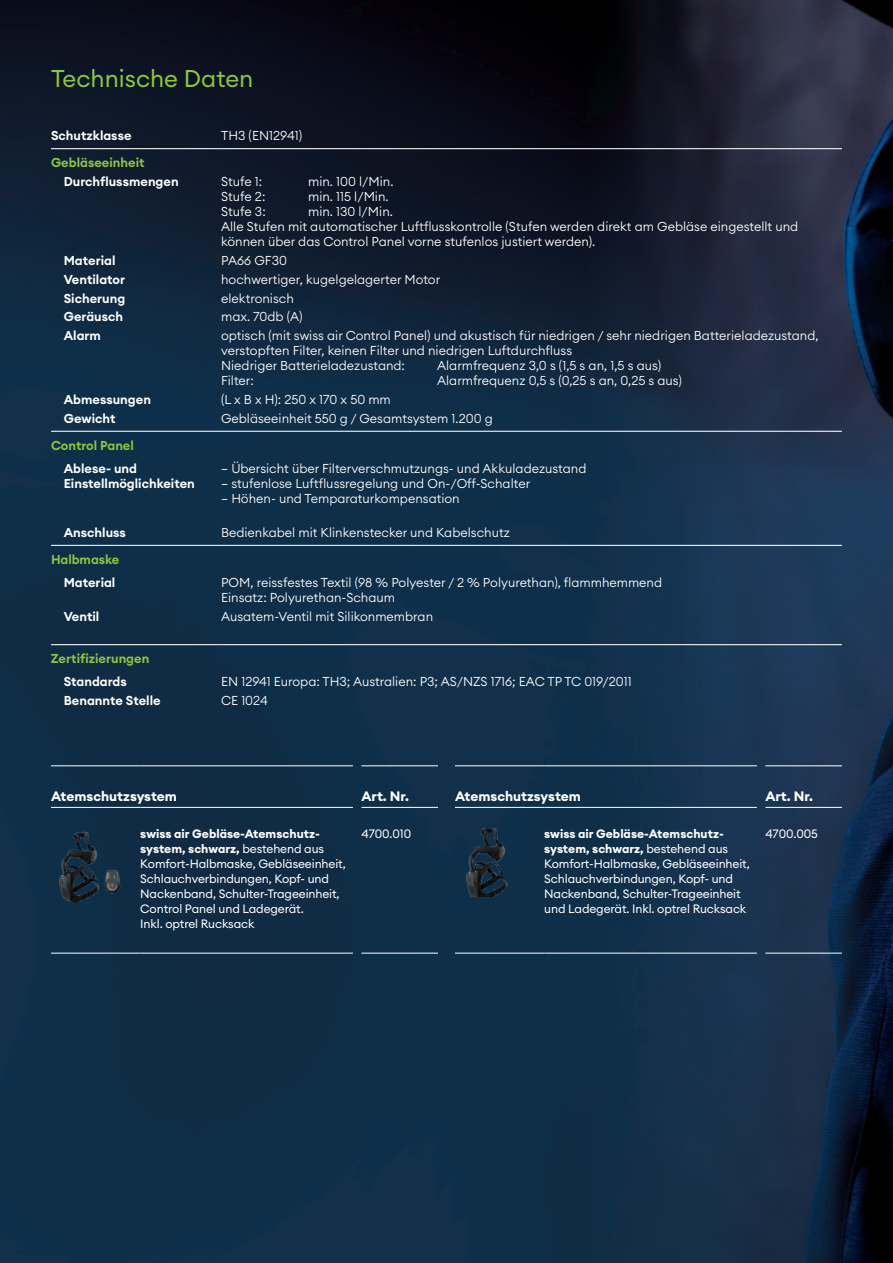
<style>
.page{position:relative;width:893px;height:1263px;background:#fff}
.page>*{position:absolute;margin:0;border:0;box-sizing:border-box;transform-origin:0 0}
.t1{font:24px "Euclid Circular A";color:#8bc63e}
.t2{font:700 13.5px "Euclid Circular A";color:#fff}
.t3{font:300 12.75px/15px "Euclid Circular A";color:#fff}
.t4{font:600 12.75px/15px "Euclid Circular A";color:#fff}
.t5{font:600 12.75px "Euclid Circular A";color:#8bc63e}
.t6{font:12px/15px "Euclid Circular A";letter-spacing:-.01em;color:#fff}
.s1{font-weight:700}
</style>
<div class="page">
<img style="left:0;top:0;width:893px;height:1263px">
<hr style="left:51px;top:148px;width:170px;height:1px;background:#fff">
<hr style="left:221px;top:148px;width:621px;height:1px;background:#fff">
<hr style="left:51px;top:431px;width:170px;height:1px;background:#fff">
<hr style="left:221px;top:431px;width:621px;height:1px;background:#fff">
<hr style="left:51px;top:545px;width:170px;height:1px;background:#fff">
<hr style="left:221px;top:545px;width:621px;height:1px;background:#fff">
<hr style="left:51px;top:644px;width:170px;height:1px;background:#fff">
<hr style="left:221px;top:644px;width:621px;height:1px;background:#fff">
<hr style="left:51px;top:765px;width:89px;height:1px;background:#fff">
<hr style="left:140px;top:765px;width:213px;height:1px;background:#fff">
<hr style="left:361px;top:765px;width:77px;height:1px;background:#fff">
<hr style="left:51px;top:807px;width:89px;height:1px;background:#fff">
<hr style="left:140px;top:807px;width:213px;height:1px;background:#fff">
<hr style="left:361px;top:807px;width:77px;height:1px;background:#fff">
<hr style="left:51px;top:953px;width:89px;height:1px;background:#fff">
<hr style="left:140px;top:953px;width:213px;height:1px;background:#fff">
<hr style="left:361px;top:953px;width:77px;height:1px;background:#fff">
<img style="left:53px;top:831px;width:72px;height:72px">
<hr style="left:455px;top:765px;width:89px;height:1px;background:#fff">
<hr style="left:544px;top:765px;width:213px;height:1px;background:#fff">
<hr style="left:765px;top:765px;width:77px;height:1px;background:#fff">
<hr style="left:455px;top:807px;width:89px;height:1px;background:#fff">
<hr style="left:544px;top:807px;width:213px;height:1px;background:#fff">
<hr style="left:765px;top:807px;width:77px;height:1px;background:#fff">
<hr style="left:455px;top:953px;width:89px;height:1px;background:#fff">
<hr style="left:544px;top:953px;width:213px;height:1px;background:#fff">
<hr style="left:765px;top:953px;width:77px;height:1px;background:#fff">
<img style="left:460px;top:829px;width:75px;height:68px">
<h1 class="t1" style="left:51px;top:63px;width:204px">Technische Daten</h1>
<p class="t4" style="left:51px;top:128px;width:82px">Schutzklasse</p>
<p class="t3" style="left:221px;top:128px;width:82px">TH3 (EN12941)</p>
<p class="t5" style="left:51px;top:155px;width:95px">Gebläseeinheit</p>
<p class="t4" style="left:64px;top:174px;width:116px">Durchflussmengen</p>
<p class="t3" style="left:221px;top:174px;width:43px">Stufe 1:</p>
<p class="t3" style="left:308px;top:174px;width:87px">min. 100 l/Min.</p>
<p class="t3" style="left:221px;top:189px;width:46px">Stufe 2:</p>
<p class="t3" style="left:308px;top:189px;width:82px">min. 115 l/Min.</p>
<p class="t3" style="left:221px;top:204px;width:46px">Stufe 3:</p>
<p class="t3" style="left:221px;top:204px;width:579px;text-indent:87px">min. 130 l/Min.<br>Alle Stufen mit automatischer Luftflusskontrolle (Stufen werden direkt am Gebläse eingestellt und können über das Control Panel vorne stufenlos justiert werden).</p>
<p class="t4" style="left:64px;top:253px;width:53px">Material</p>
<p class="t3" style="left:221px;top:253px;width:67px">PA66 GF30</p>
<p class="t4" style="left:64px;top:272px;width:63px">Ventilator</p>
<p class="t3" style="left:221px;top:272px;width:221px">hochwertiger, kugelgelagerter Motor</p>
<p class="t4" style="left:64px;top:291px;width:63px">Sicherung</p>
<p class="t3" style="left:221px;top:290px;width:74px">elektronisch</p>
<p class="t4" style="left:64px;top:309px;width:61px">Geräusch</p>
<p class="t3" style="left:221px;top:309px;width:83px">max. 70db (A)</p>
<p class="t4" style="left:64px;top:328px;width:39px">Alarm</p>
<p class="t3" style="left:221px;top:328px;width:599px">optisch (mit swiss air Control Panel) und akustisch für niedrigen / sehr niedrigen Batterieladezustand, verstopften Filter, keinen Filter und niedrigen Luftdurchfluss<br>Niedriger Batterieladezustand:</p>
<p class="t3" style="left:437px;top:358px;width:225px">Alarmfrequenz 3,0 s (1,5 s an, 1,5 s aus)</p>
<p class="t3" style="left:221px;top:373px;width:34px">Filter:</p>
<p class="t3" style="left:437px;top:373px;width:246px">Alarmfrequenz 0,5 s (0,25 s an, 0,25 s aus)</p>
<p class="t4" style="left:64px;top:392px;width:89px">Abmessungen</p>
<p class="t3" style="left:221px;top:392px;width:171px">(L x B x H): 250 x 170 x 50 mm</p>
<p class="t4" style="left:64px;top:411px;width:53px">Gewicht</p>
<p class="t3" style="left:221px;top:410px;width:273px">Gebläseeinheit 550 g / Gesamtsystem 1.200 g</p>
<p class="t5" style="left:51px;top:437px;width:84px">Control Panel</p>
<p class="t4" style="left:64px;top:461px;width:133px">Ablese- und<br>Einstellmöglichkeiten</p>
<p class="t3" style="left:221px;top:461px;width:367px">– Übersicht über Filterverschmutzungs- und Akkuladezustand</p>
<p class="t3" style="left:221px;top:476px;width:311px">– stufenlose Luftflussregelung und On-/Off-Schalter</p>
<p class="t3" style="left:221px;top:491px;width:240px">– Höhen- und Temparaturkompensation</p>
<p class="t4" style="left:64px;top:525px;width:64px">Anschluss</p>
<p class="t3" style="left:221px;top:524px;width:290px">Bedienkabel mit Klinkenstecker und Kabelschutz</p>
<p class="t5" style="left:51px;top:551px;width:70px">Halbmaske</p>
<p class="t4" style="left:64px;top:575px;width:53px">Material</p>
<p class="t3" style="left:221px;top:575px;width:443px">POM, reissfestes Textil (98 % Polyester / 2 % Polyurethan), flammhemmend<br>Einsatz: Polyurethan-Schaum</p>
<p class="t4" style="left:64px;top:609px;width:37px">Ventil</p>
<p class="t3" style="left:221px;top:609px;width:214px">Ausatem-Ventil mit Silikonmembran</p>
<p class="t5" style="left:51px;top:651px;width:100px">Zertifizierungen</p>
<p class="t4" style="left:64px;top:674px;width:65px">Standards</p>
<p class="t3" style="left:221px;top:674px;width:412px">EN 12941 Europa: TH3; Australien: P3; AS/NZS 1716; EAC TP TC 019/2011</p>
<p class="t4" style="left:64px;top:693px;width:98px">Benannte Stelle</p>
<p class="t3" style="left:221px;top:693px;width:48px">CE 1024</p>
<p class="t2" style="left:51px;top:787px;width:127px">Atemschutzsystem</p>
<p class="t2" style="left:361px;top:787px;width:49px">Art. Nr.</p>
<p class="t6" style="left:140px;top:826px;width:207px"><span class="s1">swiss air Gebläse-Atemschutz&shy;system, schwarz,</span> bestehend aus<br>Komfort-Halbmaske, Gebläseeinheit,<br>Schlauchverbindungen, Kopf- und<br>Nackenband, Schulter-Trageeinheit,<br>Control Panel und Ladegerät.<br>Inkl. optrel Rucksack</p>
<p class="t6" style="left:361px;top:826px;width:51px">4700.010</p>
<p class="t2" style="left:455px;top:787px;width:127px">Atemschutzsystem</p>
<p class="t2" style="left:765px;top:787px;width:49px">Art. Nr.</p>
<p class="t6" style="left:544px;top:826px;width:207px"><span class="s1">swiss air Gebläse-Atemschutz&shy;system, schwarz,</span> bestehend aus Komfort-Halbmaske, Gebläseeinheit, Schlauchverbindungen, Kopf- und Nackenband, Schulter-Trageeinheit und Ladegerät. Inkl. optrel Rucksack</p>
<p class="t6" style="left:765px;top:826px;width:54px">4700.005</p>
</div>
